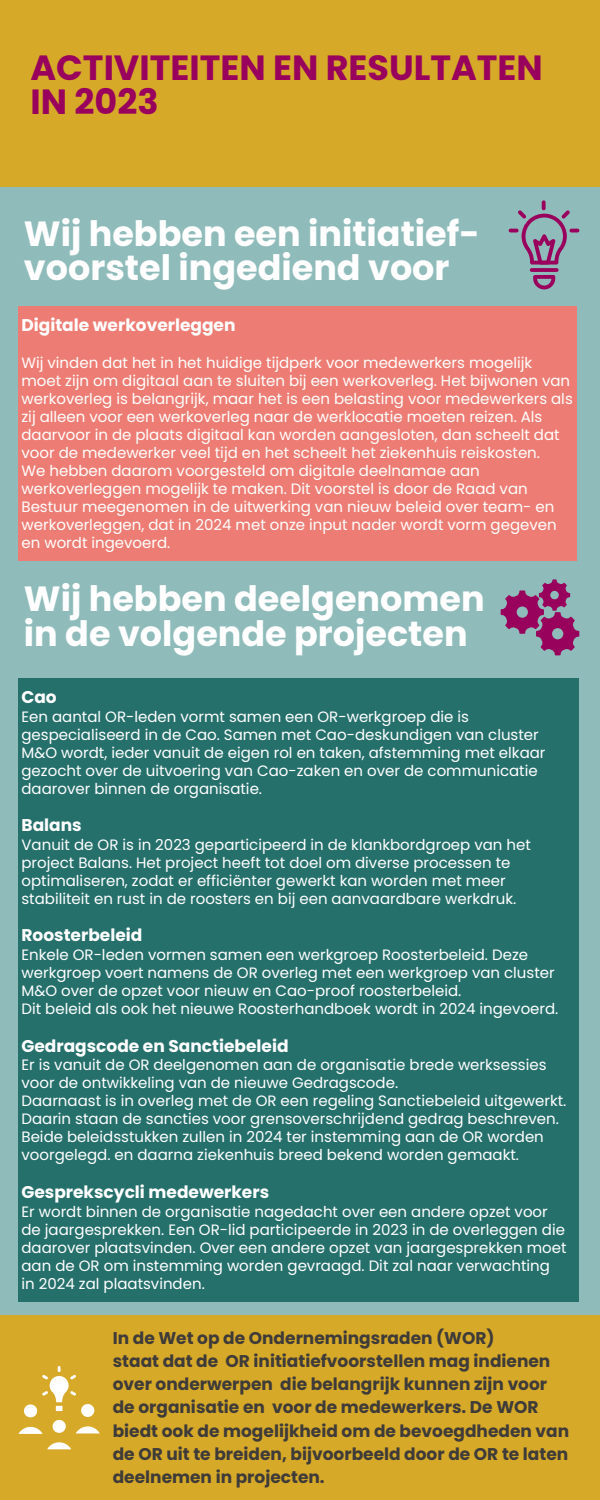
<style>
.page{position:relative;width:600px;height:1500px;background:#8fbcba}
.page>*{position:absolute;margin:0;border:0;box-sizing:border-box;transform-origin:0 0}
.t1{font:700 35px/34.5px "Poppins";color:#fff}
.t2{font:700 35px/34.5px "Poppins";color:#98025c}
.t3{font:700 17px/23.2px "Poppins";color:#3e3b39}
.t4{font:700 17px "Poppins";color:#fff}
.t5{font:15px/18px "Poppins";color:#fff}
</style>
<div class="page">
<div style="left:0;top:0;width:600px;height:186px;background:#d7a928"></div>
<div style="left:0;top:1315px;width:600px;height:185px;background:#d7a928"></div>
<svg style="left:18px;top:1366px;width:81px;height:83px"></svg>
<svg style="left:542px;top:200px;width:4px;height:10px"></svg>
<hr style="left:530px;top:268px;width:29px;height:4px;background:#98025c;border-radius:2px">
<svg style="left:533px;top:275px;width:22px;height:14px"></svg>
<svg style="left:509px;top:210px;width:70px;height:55px"></svg>
<svg style="left:501px;top:579px;width:78px;height:76px"></svg>
<div style="left:18px;top:678px;width:561px;height:623px;background:#26706c"></div>
<div style="left:18px;top:306px;width:559px;height:255px;background:#ed7d74"></div>
<p class="t2" style="left:31px;top:50px;width:514px">ACTIVITEITEN EN RESULTATEN<br>IN 2023</p>
<p class="t1" style="left:24px;top:216px;width:457px">Wij hebben een initiatief&shy;voorstel ingediend voor</p>
<p class="t4" style="left:21px;top:313px;width:216px">Digitale werkoverleggen</p>
<p class="t5" style="left:21px;top:354px;width:553px">Wij vinden dat het in het huidige tijdperk voor medewerkers mogelijk moet zijn om digitaal aan te sluiten bij een werkoverleg. Het bijwonen van werkoverleg is belangrijk, maar het is een belasting voor medewerkers als zij alleen voor een werkoverleg naar de werklocatie moeten reizen. Als daarvoor in de plaats digitaal kan worden aangesloten, dan scheelt dat voor de medewerker veel tijd en het scheelt het ziekenhuis reiskosten.</p>
<p class="t5" style="left:21px;top:462px;width:537px">We hebben daarom voorgesteld om digitale deelnamae aan werkoverleggen mogelijk te maken. Dit voorstel is door de Raad van Bestuur meegenomen in de uitwerking van nieuw beleid over team- en werkoverleggen, dat in 2024 met onze input nader wordt vorm gegeven en wordt ingevoerd.</p>
<p class="t1" style="left:24px;top:582px;width:462px">Wij hebben deelgenomen in de volgende projecten</p>
<p class="t4" style="left:21px;top:685px;width:37px">Cao</p>
<h1 class="t5" style="left:21px;top:707px;width:526px">Een aantal OR-leden vormt samen een OR-werkgroep die is gespecialiseerd in de Cao. Samen met Cao-deskundigen van cluster M&amp;O wordt, ieder vanuit de eigen rol en taken, afstemming met elkaar gezocht over de uitvoering van Cao-zaken en over de communicatie daarover binnen de organisatie.</h1>
<h2 class="t4" style="left:21px;top:813px;width:62px">Balans</h2>
<p class="t5" style="left:21px;top:836px;width:511px">Vanuit de OR is in 2023 geparticipeerd in de klankbordgroep van het project Balans. Het project heeft tot doel om diverse processen te optimaliseren, zodat er efficiënter gewerkt kan worden met meer stabiliteit en rust in de roosters en bij een aanvaardbare werkdruk.</p>
<h3 class="t4" style="left:21px;top:923px;width:122px">Roosterbeleid</h3>
<p class="t5" style="left:21px;top:946px;width:535px">Enkele OR-leden vormen samen een werkgroep Roosterbeleid. Deze werkgroep voert namens de OR overleg met een werkgroep van cluster<br>M&amp;O over de opzet voor nieuw en Cao-proof roosterbeleid.</p>
<p class="t5" style="left:21px;top:1000px;width:538px">Dit beleid als ook het nieuwe Roosterhandboek wordt in 2024 ingevoerd.</p>
<h2 class="t4" style="left:21px;top:1034px;width:269px">Gedragscode en Sanctiebeleid</h2>
<p class="t5" style="left:21px;top:1056px;width:527px">Er is vanuit de OR deelgenomen aan de organisatie brede werksessies voor de ontwikkeling van de nieuwe Gedragscode.</p>
<p class="t5" style="left:21px;top:1092px;width:546px">Daarnaast is in overleg met de OR een regeling Sanctiebeleid uitgewerkt.<br>Daarin staan de sancties voor grensoverschrijdend gedrag beschreven.<br>Beide beleidsstukken zullen in 2024 ter instemming aan de OR worden voorgelegd. en daarna ziekenhuis breed bekend worden gemaakt.</p>
<p class="t4" style="left:21px;top:1180px;width:249px">Gesprekscycli medewerkers</p>
<p class="t5" style="left:21px;top:1202px;width:528px">Er wordt binnen de organisatie nagedacht over een andere opzet voor</p>
<p class="t5" style="left:21px;top:1220px;width:547px;text-align:justify">de jaargesprekken. Een OR-lid participeerde in 2023 in de overleggen die daarover plaatsvinden. Over een andere opzet van jaargesprekken moet aan de OR om instemming worden gevraagd. Dit zal naar verwachting</p>
<p class="t5" style="left:21px;top:1274px;width:185px">in 2024 zal plaatsvinden.</p>
<p class="t3" style="left:113px;top:1326px;width:458px">In de Wet op de Ondernemingsraden (WOR)<br>staat dat de OR initiatiefvoorstellen mag indienen over onderwerpen die belangrijk kunnen zijn voor de organisatie en voor de medewerkers. De WOR biedt ook de mogelijkheid om de bevoegdheden van de OR uit te breiden, bijvoorbeeld door de OR te laten deelnemen in projecten.</p>
</div>
